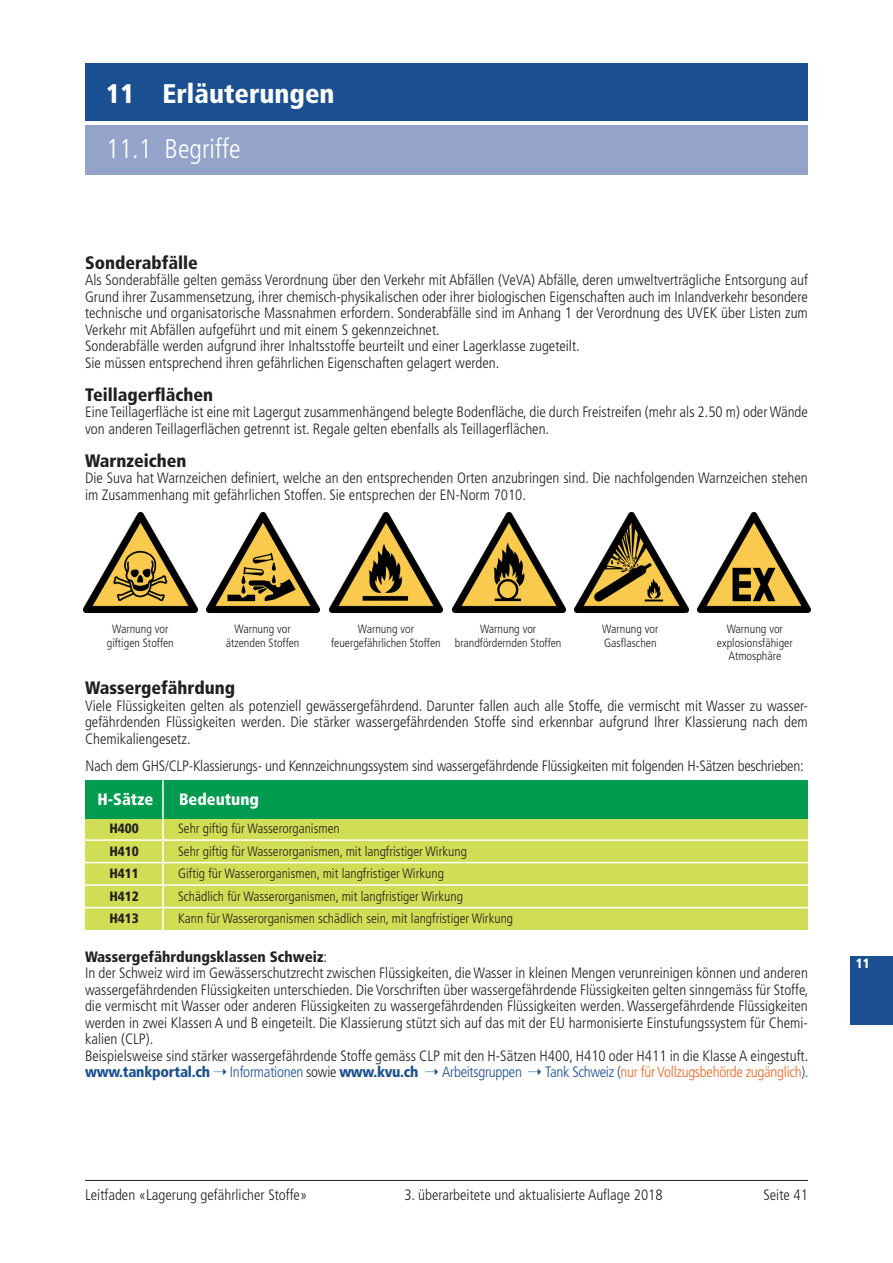
<style>
.page{position:relative;width:893px;height:1263px;background:#fff}
.page>*{position:absolute;margin:0;border:0;box-sizing:border-box;transform-origin:0 0}
.t1{font:900 condensed 27px "Frutiger LT Std";color:#fff}
.t2{font:300 condensed 27px "Frutiger LT Std";color:#fff}
.t3{font:900 condensed 18px "Frutiger LT Std";color:#231f20}
.t4{font:900 condensed 16.5px "Frutiger LT Std";color:#fff}
.t5{font:300 condensed 15px/16.5px "Frutiger LT Std";color:#231f20}
.t6{font:300 condensed 13.5px/22.5px "Frutiger LT Std";color:#231f20}
.t7{font:900 condensed 13.5px/22.5px "Frutiger LT Std";color:#231f20;text-align:justify}
.t8{font:900 condensed 13.5px "Frutiger LT Std";color:#fff}
.t9{font:300 condensed 12px/13.5px "Frutiger LT Std";color:#231f20;text-align:center}
.s1{font-weight:900}
.s2{font-weight:900;color:#1a5091}
.s3{color:#1a5091}
.s4{color:#f36421}
</style>
<div class="page">
<hr style="left:85px;top:1180px;width:723px;height:1px;background:#231f20">
<div style="left:850px;top:956px;width:43px;height:69px;background:#1a5091"></div>
<div style="left:85px;top:64px;width:723px;height:57px;background:#1a5091"></div>
<div style="left:85px;top:125px;width:723px;height:50px;background:#94a3ca"></div>
<img style="left:329px;top:513px;width:114px;height:99px">
<img style="left:84px;top:513px;width:113px;height:99px">
<img style="left:207px;top:513px;width:113px;height:99px">
<img style="left:452px;top:513px;width:113px;height:99px">
<img style="left:575px;top:513px;width:113px;height:99px">
<img style="left:698px;top:513px;width:113px;height:99px">
<div style="left:85px;top:803px;width:723px;height:127px;background:#cfde55"></div>
<hr style="left:74px;top:839px;width:748px;height:2px;background:#fff">
<hr style="left:74px;top:862px;width:748px;height:1px;background:#fff">
<hr style="left:74px;top:884px;width:748px;height:2px;background:#fff">
<hr style="left:74px;top:907px;width:748px;height:1px;background:#fff">
<div style="left:85px;top:780px;width:723px;height:39px;background:#009b4e"></div>
<hr style="left:162px;top:775px;width:2px;height:166px;background:#fff">
<h1 class="t1" style="left:106px;top:77px;width:230px">11 Erläuterungen</h1>
<h1 class="t2" style="left:106px;top:134px;width:136px">11.1 Begriffe</h1>
<p class="t3" style="left:85px;top:252px;width:114px">Sonderabfälle</p>
<p class="t5" style="left:85px;top:272px;width:724px">Als Sonderabfälle gelten gemäss Verordnung über den Verkehr mit Abfällen (VeVA) Abfälle, deren umweltverträgliche Entsorgung auf Grund ihrer Zusammensetzung, ihrer chemisch-physikalischen oder ihrer biologischen Eigenschaften auch im Inlandverkehr besondere technische und organisatorische Massnahmen erfordern. Sonderabfälle sind im Anhang 1 der Verordnung des UVEK über Listen zum Verkehr mit Abfällen aufgeführt und mit einem S gekennzeichnet.<br>Sonderabfälle werden aufgrund ihrer Inhaltsstoffe beurteilt und einer Lagerklasse zugeteilt.<br>Sie müssen entsprechend ihren gefährlichen Eigenschaften gelagert werden.</p>
<p class="t3" style="left:85px;top:384px;width:130px">Teillagerflächen</p>
<p class="t5" style="left:85px;top:404px;width:724px">Eine Teillagerfläche ist eine mit Lagergut zusammenhängend belegte Bodenfläche, die durch Freistreifen (mehr als 2.50 m) oder Wände von anderen Teillagerflächen getrennt ist. Regale gelten ebenfalls als Teillagerflächen.</p>
<p class="t3" style="left:85px;top:450px;width:103px">Warnzeichen</p>
<p class="t5" style="left:85px;top:470px;width:724px">Die Suva hat Warnzeichen definiert, welche an den entsprechenden Orten anzubringen sind. Die nachfolgenden Warnzeichen stehen im Zusammenhang mit gefährlichen Stoffen. Sie entsprechen der EN-Norm 7010.</p>
<p class="t9" style="left:107px;top:622px;width:68px">Warnung vor giftigen Stoffen</p>
<p class="t9" style="left:455px;top:622px;width:108px">Warnung vor brandfördernden Stoffen</p>
<p class="t9" style="left:602px;top:622px;width:58px;text-align:left">Warnung vor<br>Gasflaschen</p>
<p class="t9" style="left:717px;top:622px;width:77px">Warnung vor explosionsfähiger<br>Atmosphäre</p>
<p class="t3" style="left:85px;top:677px;width:151px">Wassergefährdung</p>
<p class="t5" style="left:85px;top:698px;width:724px;text-align:justify">Viele Flüssigkeiten gelten als potenziell gewässergefährdend. Darunter fallen auch alle Stoffe, die vermischt mit Wasser zu wasser&shy;gefährdenden Flüssigkeiten werden. Die stärker wassergefährdenden Stoffe sind erkennbar aufgrund Ihrer Klassierung nach dem Chemikaliengesetz.</p>
<p class="t5" style="left:85px;top:758px;width:720px">Nach dem GHS/CLP-Klassierungs- und Kennzeichnungssystem sind wassergefährdende Flüssigkeiten mit folgenden H-Sätzen beschrieben:</p>
<p class="t9" style="left:226px;top:622px;width:75px">Warnung vor ätzenden Stoffen</p>
<p class="t9" style="left:331px;top:622px;width:111px">Warnung vor feuergefährlichen Stoffen</p>
<p class="t4" style="left:97px;top:790px;width:57px">H-Sätze</p>
<p class="t4" style="left:179px;top:790px;width:82px">Bedeutung</p>
<p class="t6" style="left:178px;top:817px;width:337px">Sehr giftig für Wasserorganismen<br>Sehr giftig für Wasserorganismen, mit langfristiger Wirkung<br>Giftig für Wasserorganismen, mit langfristiger Wirkung<br>Schädlich für Wasserorganismen, mit langfristiger Wirkung<br>Kann für Wasserorganismen schädlich sein, mit langfristiger Wirkung</p>
<p class="t5" style="left:85px;top:948px;width:725px"><span class="s1">Wassergefährdungsklassen Schweiz</span>:<br>In der Schweiz wird im Gewässerschutzrecht zwischen Flüssigkeiten, die Wasser in kleinen Mengen verunreinigen können und anderen wassergefährdenden Flüssigkeiten unterschieden. Die Vorschriften über wassergefährdende Flüssigkeiten gelten sinngemäss für Stoffe, die vermischt mit Wasser oder anderen Flüssigkeiten zu wassergefährdenden Flüssigkeiten werden. Wassergefährdende Flüssigkeiten werden in zwei Klassen A und B eingeteilt. Die Klassierung stützt sich auf das mit der EU harmonisierte Einstufungssystem für Chemi&shy;kalien (CLP).<br>Beispielsweise sind stärker wassergefährdende Stoffe gemäss CLP mit den H-Sätzen H400, H410 oder H411 in die Klasse A eingestuft. <span class="s2">www.tankportal.ch</span> <span class="s3">➝ Informationen</span> sowie <span class="s2">www.kvu.ch</span> <span class="s3">➝ Arbeitsgruppen</span> <span class="s3">➝ Tank Schweiz (</span><span class="s4">nur für Vollzugsbehörde zugänglich</span><span class="s3">).</span></p>
<p class="t7" style="left:109px;top:817px;width:31px">H400<br>H410<br>H411<br>H412<br>H413</p>
<p class="t5" style="left:85px;top:1187px;width:224px">Leitfaden «Lagerung gefährlicher Stoffe»</p>
<p class="t5" style="left:404px;top:1187px;width:260px">3. überarbeitete und aktualisierte Auflage 2018</p>
<p class="t5" style="left:763px;top:1186px;width:46px">Seite 41</p>
<p class="t8" style="left:856px;top:955px;width:16px">11</p>
</div>
